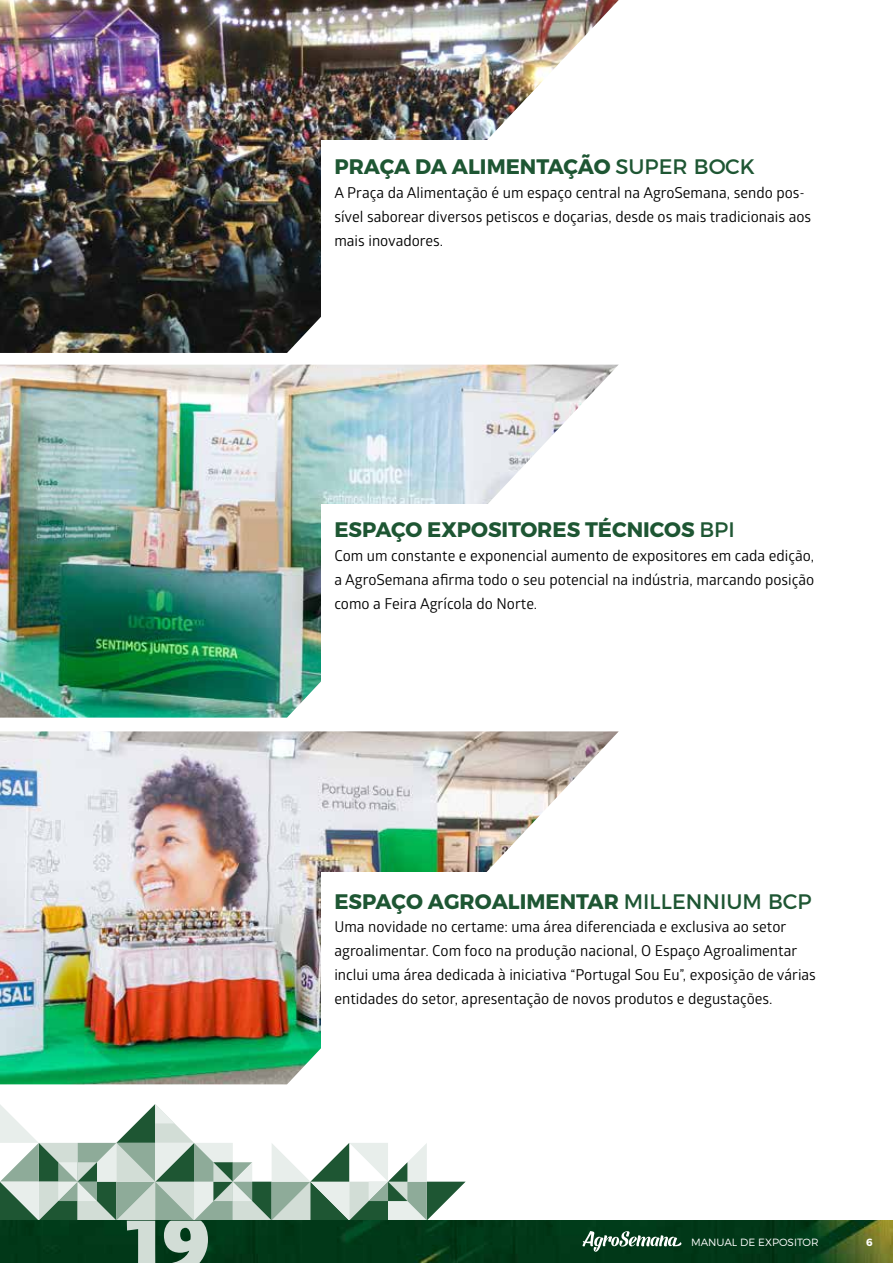
<style>
.page{position:relative;width:893px;height:1263px;background:#fff}
.page>*{position:absolute;margin:0;border:0;box-sizing:border-box;transform-origin:0 0}
.t1{font:700 21px "Montserrat";color:#1e5633}
.t2{font:15px/24px "Glober";color:#000}
.t3{font:300 10.5px "Montserrat";color:#fff}
.t4{font:700 10.5px "Montserrat";color:#fff}
.s1{font-weight:400}
</style>
<div class="page">
<img style="left:466px;top:1220px;width:427px;height:43px">
<svg style="left:583px;top:1231px;width:98px;height:21px"></svg>
<svg style="left:0;top:1104px;width:466px;height:159px"></svg>
<img style="left:0;top:0;width:619px;height:353px">
<img style="left:0;top:365px;width:618px;height:353px">
<img style="left:0;top:731px;width:619px;height:353px">
<div style="left:322px;top:140px;width:517px;height:213px;background:#fff"></div>
<div style="left:322px;top:504px;width:517px;height:212px;background:#fff"></div>
<div style="left:322px;top:872px;width:517px;height:212px;background:#fff"></div>
<h1 class="t1" style="left:334px;top:153px;width:422px">PRAÇA DA ALIMENTAÇÃO <span class="s1">SUPER BOCK</span></h1>
<p class="t2" style="left:334px;top:180px;width:478px">A Praça da Alimentação é um espaço central na AgroSemana, sendo pos&shy;sível saborear diversos petiscos e doçarias, desde os mais tradicionais aos mais inovadores.</p>
<h1 class="t1" style="left:334px;top:517px;width:402px">ESPAÇO EXPOSITORES TÉCNICOS <span class="s1">BPI</span></h1>
<p class="t2" style="left:334px;top:543px;width:481px;text-align:justify">Com um constante e exponencial aumento de expositores em cada edição, a AgroSemana afirma todo o seu potencial na indústria, marcando posição como a Feira Agrícola do Norte.</p>
<h1 class="t1" style="left:334px;top:889px;width:479px">ESPAÇO AGROALIMENTAR <span class="s1">MILLENNIUM BCP</span></h1>
<p class="t2" style="left:334px;top:914px;width:483px">Uma novidade no certame: uma área diferenciada e exclusiva ao setor agroalimentar. Com foco na produção nacional, O Espaço Agroalimentar inclui uma área dedicada à iniciativa “Portugal Sou Eu”, exposição de várias entidades do setor, apresentação de novos produtos e degustações.</p>
<p class="t3" style="left:691px;top:1236px;width:129px">MANUAL DE EXPOSITOR</p>
<p class="t4" style="left:866px;top:1236px;width:8px">6</p>
</div>
